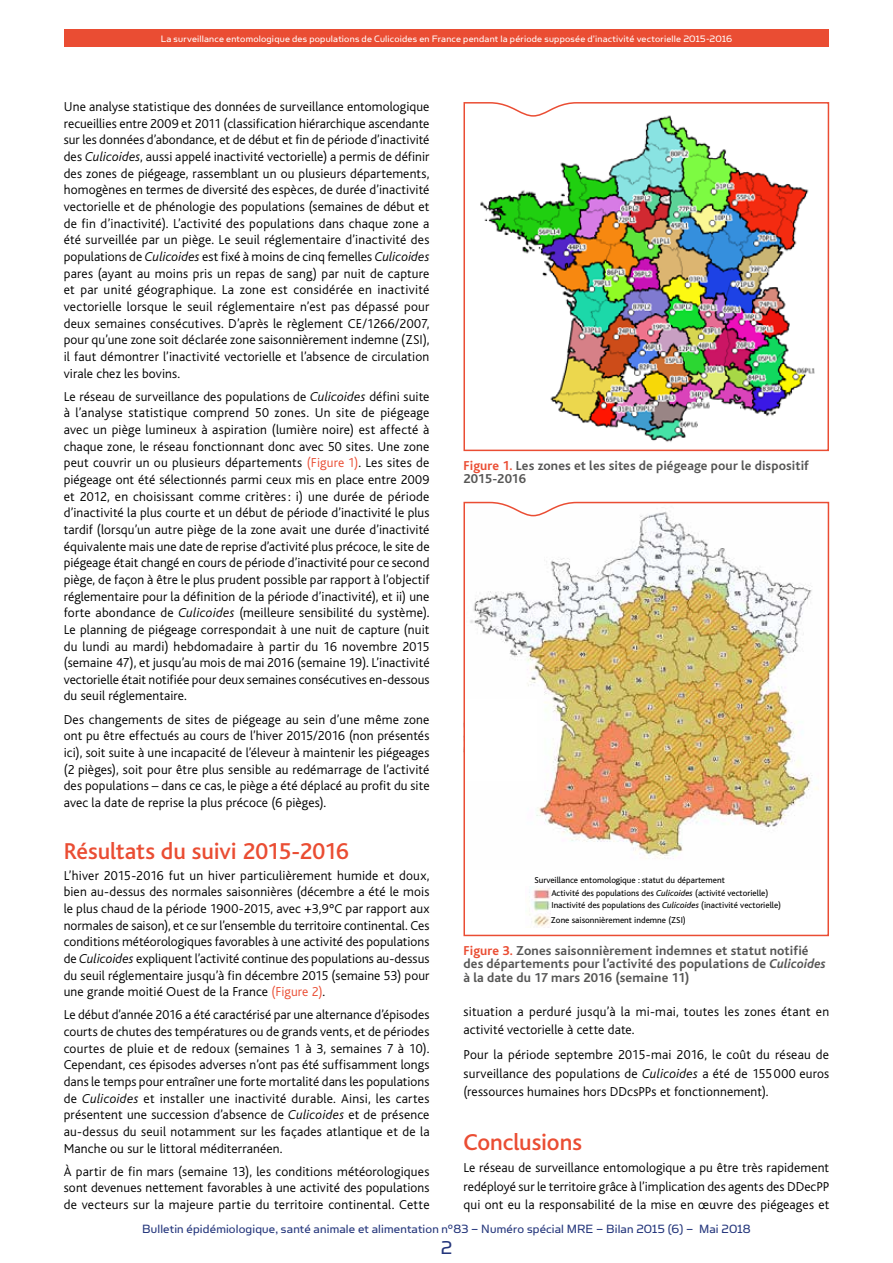
<style>
.page{position:relative;width:893px;height:1263px;background:#fff}
.page>*{position:absolute;margin:0;border:0;box-sizing:border-box;transform-origin:0 0}
.t1{font:500 24px "Bliss";letter-spacing:-.005em;color:#ea4d33}
.t2{font:21px "Simian Text Orangutan";color:#23357b}
.t3{font:300 13.5px/16.6px "Bliss";letter-spacing:.01em;color:#000;text-align:justify}
.t4{font:700 13.5px/13.5px "Bliss";letter-spacing:.01em;color:#565655}
.t5{font:13.5px "Simian Text Orangutan";letter-spacing:.01em;color:#23357b}
.t6{font:10.5px "Simian Text Orangutan";letter-spacing:.02em;color:#fff}
.t7{font:9px/13.8px "Bliss";color:#000}
.s1{font-style:italic}
.s2{color:#ea4d33}
</style>
<div class="page">
<div style="left:64px;top:30px;width:765px;height:17px;background:#ea4d33"></div>
<img style="left:463px;top:102px;width:367px;height:350px">
<img style="left:463px;top:501px;width:367px;height:436px">
<p class="t6" style="left:161px;top:33px;width:573px">La surveillance entomologique des populations de Culicoides en France pendant la période supposée d’inactivité vectorielle 2015-2016</p>
<p class="t3" style="left:64px;top:98px;width:367px">Une analyse statistique des données de surveillance entomologique recueillies entre 2009 et 2011 (classification hiérarchique ascendante sur les données d’abondance, et de début et fin de période d’inactivité des <span class="s1">Culicoides</span>, aussi appelé inactivité vectorielle) a permis de définir des zones de piégeage, rassemblant un ou plusieurs départements, homogènes en termes de diversité des espèces, de durée d’inactivité vectorielle et de phénologie des populations (semaines de début et de fin d’inactivité). L’activité des populations dans chaque zone a été surveillée par un piège. Le seuil réglementaire d’inactivité des populations de <span class="s1">Culicoides</span> est fixé à moins de cinq femelles <span class="s1">Culicoides </span>pares (ayant au moins pris un repas de sang) par nuit de capture et par unité géographique. La zone est considérée en inactivité vectorielle lorsque le seuil réglementaire n’est pas dépassé pour deux semaines consécutives. D’après le règlement CE/1266/2007, pour qu’une zone soit déclarée zone saisonnièrement indemne (ZSI), il faut démontrer l’inactivité vectorielle et l’absence de circulation virale chez les bovins.</p>
<p class="t3" style="left:64px;top:388px;width:367px">Le réseau de surveillance des populations de <span class="s1">Culicoides</span> défini suite à l’analyse statistique comprend 50 zones. Un site de piégeage avec un piège lumineux à aspiration (lumière noire) est affecté à chaque zone, le réseau fonctionnant donc avec 50 sites. Une zone peut couvrir un ou plusieurs départements <span class="s2">(Figure 1)</span>. Les sites de piégeage ont été sélectionnés parmi ceux mis en place entre 2009 et 2012, en choisissant comme critères: i) une durée de période d’inactivité la plus courte et un début de période d’inactivité le plus tardif (lorsqu’un autre piège de la zone avait une durée d’inactivité équivalente mais une date de reprise d’activité plus précoce, le site de piégeage était changé en cours de période d’inactivité pour ce second piège, de façon à être le plus prudent possible par rapport à l’objectif réglementaire pour la définition de la période d’inactivité), et ii) une forte abondance de <span class="s1">Culicoides</span> (meilleure sensibilité du système).<br>Le planning de piégeage correspondait à une nuit de capture (nuit du lundi au mardi) hebdomadaire à partir du 16 novembre 2015 (semaine 47), et jusqu’au mois de mai 2016 (semaine 19). L’inactivité vectorielle était notifiée pour deux semaines consécutives en-dessous du seuil réglementaire.</p>
<p class="t3" style="left:64px;top:711px;width:367px">Des changements de sites de piégeage au sein d’une même zone ont pu être effectués au cours de l’hiver 2015/2016 (non présentés ici), soit suite à une incapacité de l’éleveur à maintenir les piégeages (2 pièges), soit pour être plus sensible au redémarrage de l’activité des populations – dans ce cas, le piège a été déplacé au profit du site avec la date de reprise la plus précoce (6 pièges).</p>
<h1 class="t1" style="left:64px;top:838px;width:287px">Résultats du suivi 2015-2016</h1>
<p class="t3" style="left:64px;top:867px;width:367px">L’hiver 2015-2016 fut un hiver particulièrement humide et doux, bien au-dessus des normales saisonnières (décembre a été le mois le plus chaud de la période 1900-2015, avec +3,9°C par rapport aux normales de saison), et ce sur l’ensemble du territoire continental. Ces conditions météorologiques favorables à une activité des populations de <span class="s1">Culicoides</span> expliquent l’activité continue des populations au-dessus du seuil réglementaire jusqu’à fin décembre 2015 (semaine 53) pour une grande moitié Ouest de la France <span class="s2">(Figure 2)</span>.</p>
<p class="t3" style="left:64px;top:1007px;width:367px">Le début d’année 2016 a été caractérisé par une alternance d’épisodes courts de chutes des températures ou de grands vents, et de périodes courtes de pluie et de redoux (semaines 1 à 3, semaines 7 à 10).<br>Cependant, ces épisodes adverses n’ont pas été suffisamment longs dans le temps pour entraîner une forte mortalité dans les populations de <span class="s1">Culicoides</span> et installer une inactivité durable. Ainsi, les cartes présentent une succession d’absence de <span class="s1">Culicoides</span> et de présence au-dessus du seuil notamment sur les façades atlantique et de la Manche ou sur le littoral méditerranéen.</p>
<p class="t3" style="left:64px;top:1163px;width:367px">À partir de fin mars (semaine 13), les conditions météorologiques sont devenues nettement favorables à une activité des populations de vecteurs sur la majeure partie du territoire continental. Cette</p>
<p class="t4" style="left:463px;top:459px;width:347px"><span class="s2">Figure 1.</span> Les zones et les sites de piégeage pour le dispositif<br>2015-2016</p>
<p class="t7" style="left:551px;top:873px;width:218px;text-indent:-17px">Surveillance entomologique : statut du département<br>Activité des populations des <span class="s1">Culicoides</span> (activité vectorielle)</p>
<p class="t7" style="left:551px;top:897px;width:232px;line-height:14.9px">Inactivité des populations des <span class="s1">Culicoides</span> (inactivité vectorielle)<br>Zone saisonnièrement indemne (ZSI)</p>
<p class="t4" style="left:463px;top:944px;width:364px"><span class="s2">Figure 3.</span> Zones saisonnièrement indemnes et statut notifié des départements pour l’activité des populations de <span class="s1">Culicoides </span>à la date du 17 mars 2016 (semaine 11)</p>
<p class="t3" style="left:463px;top:1003px;width:367px;line-height:18.5px">situation a perduré jusqu’à la mi-mai, toutes les zones étant en activité vectorielle à cette date.</p>
<p class="t3" style="left:463px;top:1046px;width:367px;line-height:18.5px">Pour la période septembre 2015-mai 2016, le coût du réseau de surveillance des populations de <span class="s1">Culicoides</span> a été de 155 000 euros (ressources humaines hors DDcsPPs et fonctionnement).</p>
<h1 class="t1" style="left:463px;top:1129px;width:120px">Conclusions</h1>
<p class="t3" style="left:463px;top:1159px;width:367px;line-height:18.5px">Le réseau de surveillance entomologique a pu être très rapidement redéployé sur le territoire grâce à l’implication des agents des DDecPP qui ont eu la responsabilité de la mise en œuvre des piégeages et</p>
<p class="t5" style="left:142px;top:1221px;width:610px">Bulletin épidémiologique, santé animale et alimentation n°83 – Numéro spécial MRE – Bilan 2015 (6) – Mai 2018</p>
<h2 class="t2" style="left:441px;top:1236px;width:13px">2</h2>
</div>
